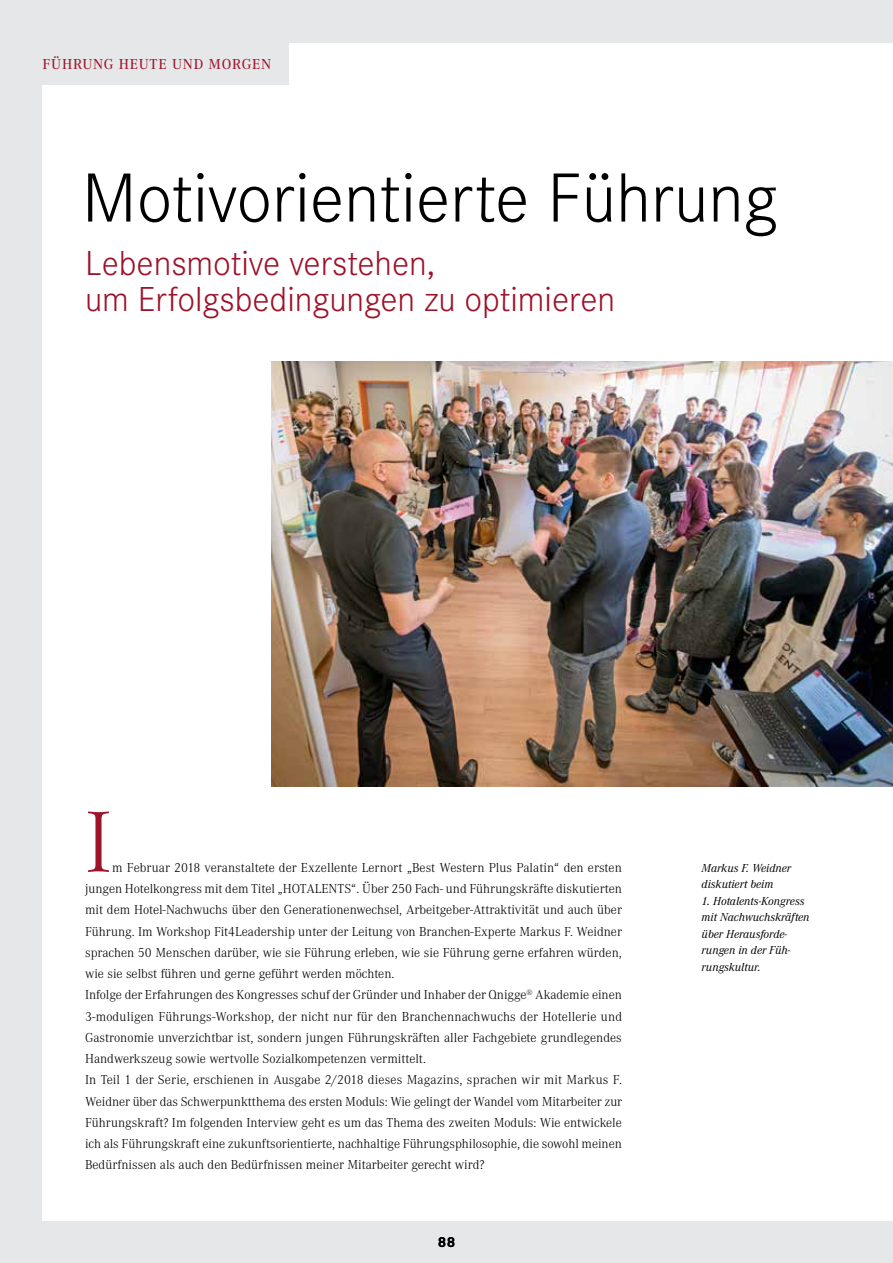
<style>
.page{position:relative;width:893px;height:1263px;background:#e6e7e8}
.page>*{position:absolute;margin:0;border:0;box-sizing:border-box;transform-origin:0 0}
.t1{font:300 90px "Corporate A";color:#9c132a}
.t2{font:300 72px "Corporate S";color:#000}
.t3{font:300 36px/36px "Corporate S";color:#9c132a}
.t4{font:500 15px "Corporate A";letter-spacing:.05em;color:#9c132a}
.t5{font:700 15px "Corporate S";color:#000}
.t6{font:300 13.5px/21.3px "Corporate A";color:#000}
.t7{font:italic 12px/16.5px "Corporate A";color:#000}
</style>
<div class="page">
<div style="left:43px;top:43px;width:850px;height:1177px;background:#fff"></div>
<div style="left:0;top:0;width:289px;height:85px;background:#e6e7e8"></div>
<img style="left:271px;top:361px;width:622px;height:426px">
<p class="t4" style="left:43px;top:55px;width:230px">FÜHRUNG HEUTE UND MORGEN</p>
<h2 class="t2" style="left:82px;top:157px;width:697px">Motivorientierte Führung</h2>
<h3 class="t3" style="left:85px;top:246px;width:532px">Lebensmotive verstehen,<br>um Erfolgsbedingungen zu optimieren</h3>
<h1 class="t1" style="left:85px;top:793px;width:28px">I</h1>
<p class="t6" style="left:85px;top:857px;width:539px;text-indent:27px">m Februar 2018 veranstaltete der Exzellente Lernort „Best Western Plus Palatin“ den ersten jungen Hotelkongress mit dem Titel „HOTALENTS“. Über 250 Fach- und Führungskräfte diskutierten mit dem Hotel-Nachwuchs über den Generationenwechsel, Arbeitgeber-Attraktivität und auch über Führung. Im Workshop Fit4Leadership unter der Leitung von Branchen-Experte Markus F. Weidner sprachen 50 Menschen darüber, wie sie Führung erleben, wie sie Führung gerne erfahren würden, wie sie selbst führen und gerne geführt werden möchten.<br>Infolge der Erfahrungen des Kongresses schuf der Gründer und Inhaber der Qnigge<sup>®</sup> Akademie einen 3-moduligen Führungs-Workshop, der nicht nur für den Branchennachwuchs der Hotellerie und Gastronomie unverzichtbar ist, sondern jungen Führungskräften aller Fachgebiete grundlegendes Handwerkszeug sowie wertvolle Sozialkompetenzen vermittelt.<br>In Teil 1 der Serie, erschienen in Ausgabe 2/2018 dieses Magazins, sprachen wir mit Markus F.<br>Weidner über das Schwerpunktthema des ersten Moduls: Wie gelingt der Wandel vom Mitarbeiter zur Führungskraft? Im folgenden Interview geht es um das Thema des zweiten Moduls: Wie entwickele ich als Führungskraft eine zukunftsorientierte, nachhaltige Führungsphilosophie, die sowohl meinen Bedürfnissen als auch den Bedürfnissen meiner Mitarbeiter gerecht wird?</p>
<p class="t5" style="left:438px;top:1233px;width:19px">88</p>
<p class="t7" style="left:702px;top:860px;width:91px">Markus F. Weidner diskutiert beim</p>
<p class="t7" style="left:702px;top:893px;width:109px">1. Hotalents-Kongress mit Nachwuchskräften über Herausforde&shy;rungen in der Füh&shy;rungskultur.</p>
</div>
